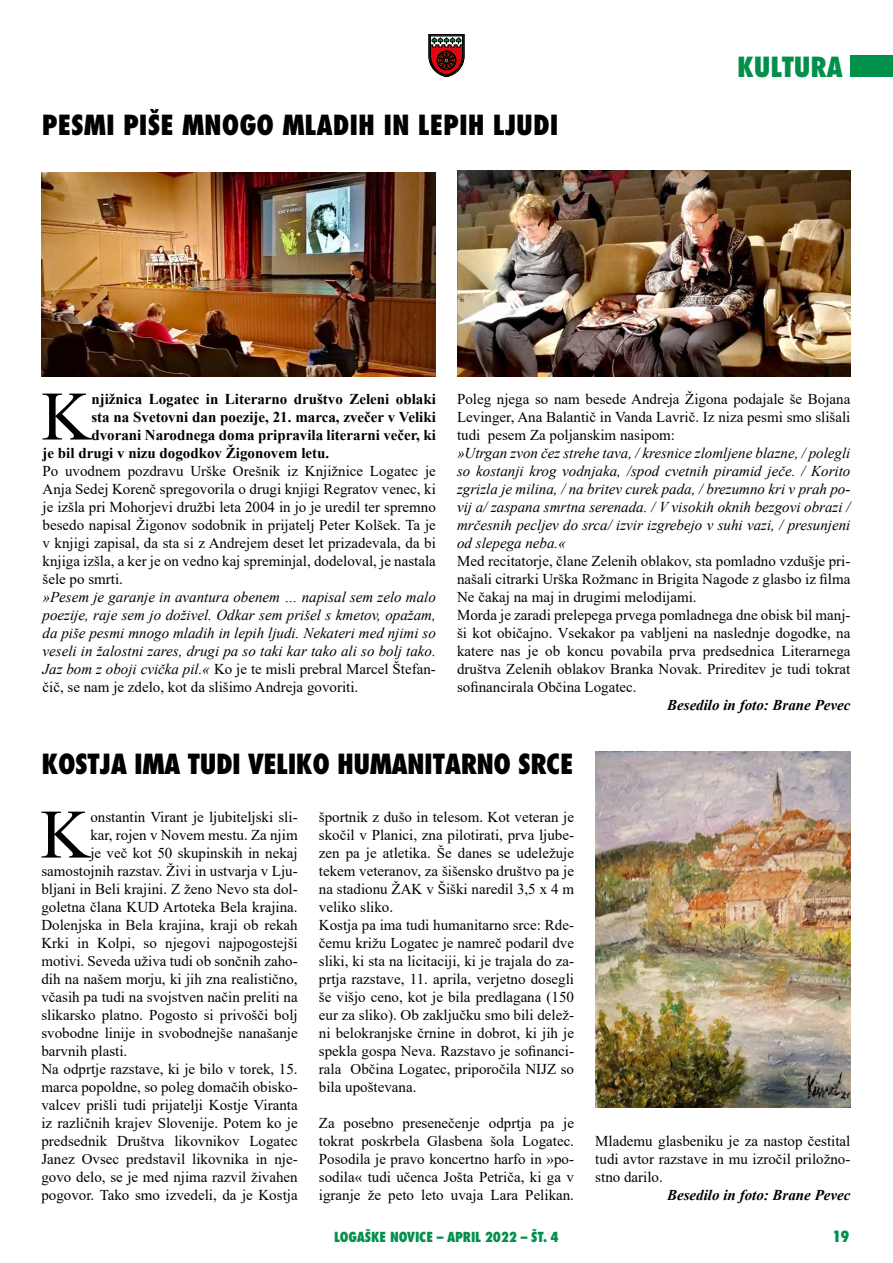
<style>
.page{position:relative;width:893px;height:1263px;background:#fff}
.page>*{position:absolute;margin:0;border:0;box-sizing:border-box;transform-origin:0 0}
.t1{font:69.3px "Times New Roman";color:#000}
.t2{font:800 condensed 27px "Futura LT Pro";letter-spacing:-.02em;color:#000}
.t3{font:800 condensed 27px "Futura LT Pro";color:#000}
.t4{font:800 condensed 27px "Futura LT Pro";letter-spacing:-.01em;color:#00904a}
.t5{font:15px/18px "Times New Roman";color:#000;text-align:justify}
.t6{font:italic 15px/18px "Times New Roman";color:#000;text-align:justify}
.t7{font:700 15px "Times New Roman";color:#000}
.t8{font:italic 700 15px "Times New Roman";color:#000}
.t9{font:800 condensed 15px "Futura LT Pro";color:#00904a}
.t10{font:800 condensed 13.5px "Futura LT Pro";letter-spacing:-.01em;color:#00904a}
.s1{font-style:normal}
</style>
<div class="page">
<svg style="left:429px;top:34px;width:35px;height:43px;background:#7c3e3c"></svg>
<div style="left:850px;top:56px;width:43px;height:21px;background:#00904a"></div>
<img style="left:42px;top:172px;width:394px;height:204px">
<img style="left:457px;top:170px;width:393px;height:206px">
<img style="left:595px;top:752px;width:255px;height:355px">
<h2 class="t3" style="left:42px;top:108px;width:518px">PESMI PIŠE MNOGO MLADIH IN LEPIH LJUDI</h2>
<h2 class="t4" style="left:737px;top:50px;width:107px">KULTURA</h2>
<h1 class="t1" style="left:41px;top:367px;width:52px">K</h1>
<p class="t7" style="left:91px;top:388px;width:346px">njižnica Logatec in Literarno društvo Zeleni oblaki</p>
<p class="t7" style="left:91px;top:406px;width:346px">sta na Svetovni dan poezije, 21. marca, zvečer v Veliki</p>
<p class="t7" style="left:91px;top:424px;width:346px">dvorani Narodnega doma pripravila literarni večer, ki</p>
<p class="t7" style="left:43px;top:442px;width:288px">je bil drugi v nizu dogodkov Žigonovem letu.</p>
<p class="t5" style="left:43px;top:461px;width:395px">Po uvodnem pozdravu Urške Orešnik iz Knjižnice Logatec je Anja Sedej Korenč spregovorila o drugi knjigi Regratov venec, ki je izšla pri Mohorjevi družbi leta 2004 in jo je uredil ter spremno besedo napisal Žigonov sodobnik in prijatelj Peter Kolšek. Ta je v knjigi zapisal, da sta si z Andrejem deset let prizadevala, da bi knjiga izšla, a ker je on vedno kaj spreminjal, dodeloval, je nastala šele po smrti.</p>
<p class="t6" style="left:43px;top:587px;width:395px">»Pesem je garanje in avantura obenem … napisal sem zelo malo poezije, raje sem jo doživel. Odkar sem prišel s kmetov, opažam, da piše pesmi mnogo mladih in lepih ljudi. Nekateri med njimi so veseli in žalostni zares, drugi pa so taki kar tako ali so bolj tako.<br>Jaz bom z oboji cvička pil.« <span class="s1">Ko je te misli prebral Marcel Štefan&shy;čič, se nam je zdelo, kot da slišimo Andreja govoriti.</span></p>
<p class="t5" style="left:457px;top:389px;width:395px">Poleg njega so nam besede Andreja Žigona podajale še Bojana Levinger, Ana Balantič in Vanda Lavrič. Iz niza pesmi smo slišali tudi pesem Za poljanskim nasipom:</p>
<p class="t6" style="left:457px;top:443px;width:395px">»Utrgan zvon čez strehe tava, / kresnice zlomljene blazne, / polegli so kostanji krog vodnjaka, /spod cvetnih piramid ječe. / Korito zgrizla je milina, / na britev curek pada, / brezumno kri v prah po&shy;vij a/ zaspana smrtna serenada. / V visokih oknih bezgovi obrazi / mrčesnih pecljev do srca/ izvir izgrebejo v suhi vazi, / presunjeni od slepega neba.«</p>
<p class="t5" style="left:457px;top:551px;width:395px;text-align:left">Med recitatorje, člane Zelenih oblakov, sta pomladno vzdušje pri&shy;našali citrarki Urška Rožmanc in Brigita Nagode z glasbo iz filma Ne čakaj na maj in drugimi melodijami.<br>Morda je zaradi prelepega prvega pomladnega dne obisk bil manj&shy;ši kot običajno. Vsekakor pa vabljeni na naslednje dogodke, na katere nas je ob koncu povabila prva predsednica Literarnega društva Zelenih oblakov Branka Novak. Prireditev je tudi tokrat sofinancirala Občina Logatec.</p>
<p class="t8" style="left:667px;top:694px;width:185px">Besedilo in foto: Brane Pevec</p>
<h2 class="t2" style="left:41px;top:747px;width:534px">KOSTJA IMA TUDI VELIKO HUMANITARNO SRCE</h2>
<h1 class="t1" style="left:40px;top:785px;width:52px">K</h1>
<p class="t5" style="left:90px;top:807px;width:209px">onstantin Virant je ljubiteljski sli-</p>
<p class="t5" style="left:319px;top:807px;width:257px;text-align:left">športnik z dušo in telesom. Kot veteran je skočil v Planici, zna pilotirati, prva ljube&shy;zen pa je atletika. Še danes se udeležuje tekem veteranov, za šišensko društvo pa je na stadionu ŽAK v Šiški naredil 3,5 x 4 m veliko sliko.<br>Kostja pa ima tudi humanitarno srce: Rde&shy;čemu križu Logatec je namreč podaril dve sliki, ki sta na licitaciji, ki je trajala do za&shy;prtja razstave, 11. aprila, verjetno dosegli še višjo ceno, kot je bila predlagana (150 eur za sliko). Ob zaključku smo bili delež&shy;ni belokranjske črnine in dobrot, ki jih je spekla gospa Neva. Razstavo je sofinanci&shy;rala Občina Logatec, priporočila NIJZ so bila upoštevana.</p>
<p class="t5" style="left:319px;top:1113px;width:257px">Za posebno presenečenje odprtja pa je tokrat poskrbela Glasbena šola Logatec.<br>Posodila je pravo koncertno harfo in »po&shy;sodila« tudi učenca Jošta Petriča, ki ga v igranje že peto leto uvaja Lara Pelikan.</p>
<p class="t5" style="left:90px;top:825px;width:209px">kar, rojen v Novem mestu. Za njim</p>
<p class="t5" style="left:90px;top:843px;width:209px">je več kot 50 skupinskih in nekaj</p>
<p class="t5" style="left:41px;top:861px;width:258px">samostojnih razstav. Živi in ustvarja v Lju-</p>
<p class="t5" style="left:41px;top:879px;width:258px">bljani in Beli krajini. Z ženo Nevo sta dol-</p>
<p class="t5" style="left:41px;top:897px;width:258px">goletna člana KUD Artoteka Bela krajina.</p>
<p class="t5" style="left:41px;top:915px;width:258px">Dolenjska in Bela krajina, kraji ob rekah</p>
<p class="t5" style="left:41px;top:933px;width:258px">Krki in Kolpi, so njegovi najpogostejši</p>
<p class="t5" style="left:41px;top:951px;width:258px">motivi. Seveda uživa tudi ob sončnih zaho-</p>
<p class="t5" style="left:41px;top:969px;width:258px">dih na našem morju, ki jih zna realistično,</p>
<p class="t5" style="left:41px;top:987px;width:258px">včasih pa tudi na svojstven način preliti na</p>
<p class="t5" style="left:41px;top:1005px;width:258px">slikarsko platno. Pogosto si privošči bolj</p>
<p class="t5" style="left:41px;top:1023px;width:258px">svobodne linije in svobodnejše nanašanje</p>
<p class="t5" style="left:41px;top:1041px;width:87px">barvnih plasti.</p>
<p class="t5" style="left:41px;top:1059px;width:258px">Na odprtje razstave, ki je bilo v torek, 15.</p>
<p class="t5" style="left:41px;top:1077px;width:258px">marca popoldne, so poleg domačih obisko-</p>
<p class="t5" style="left:41px;top:1095px;width:258px">valcev prišli tudi prijatelji Kostje Viranta</p>
<p class="t5" style="left:41px;top:1113px;width:258px">iz različnih krajev Slovenije. Potem ko je</p>
<p class="t5" style="left:41px;top:1131px;width:258px">predsednik Društva likovnikov Logatec</p>
<p class="t5" style="left:41px;top:1149px;width:258px">Janez Ovsec predstavil likovnika in nje-</p>
<p class="t5" style="left:41px;top:1167px;width:258px">govo delo, se je med njima razvil živahen</p>
<p class="t5" style="left:41px;top:1185px;width:258px">pogovor. Tako smo izvedeli, da je Kostja</p>
<p class="t5" style="left:595px;top:1131px;width:257px">Mlademu glasbeniku je za nastop čestital tudi avtor razstave in mu izročil priložno&shy;stno darilo.</p>
<p class="t8" style="left:667px;top:1184px;width:185px">Besedilo in foto: Brane Pevec</p>
<p class="t10" style="left:334px;top:1229px;width:226px">LOGAŠKE NOVICE – APRIL 2022 – ŠT. 4</p>
<p class="t9" style="left:832px;top:1227px;width:19px">19</p>
</div>
